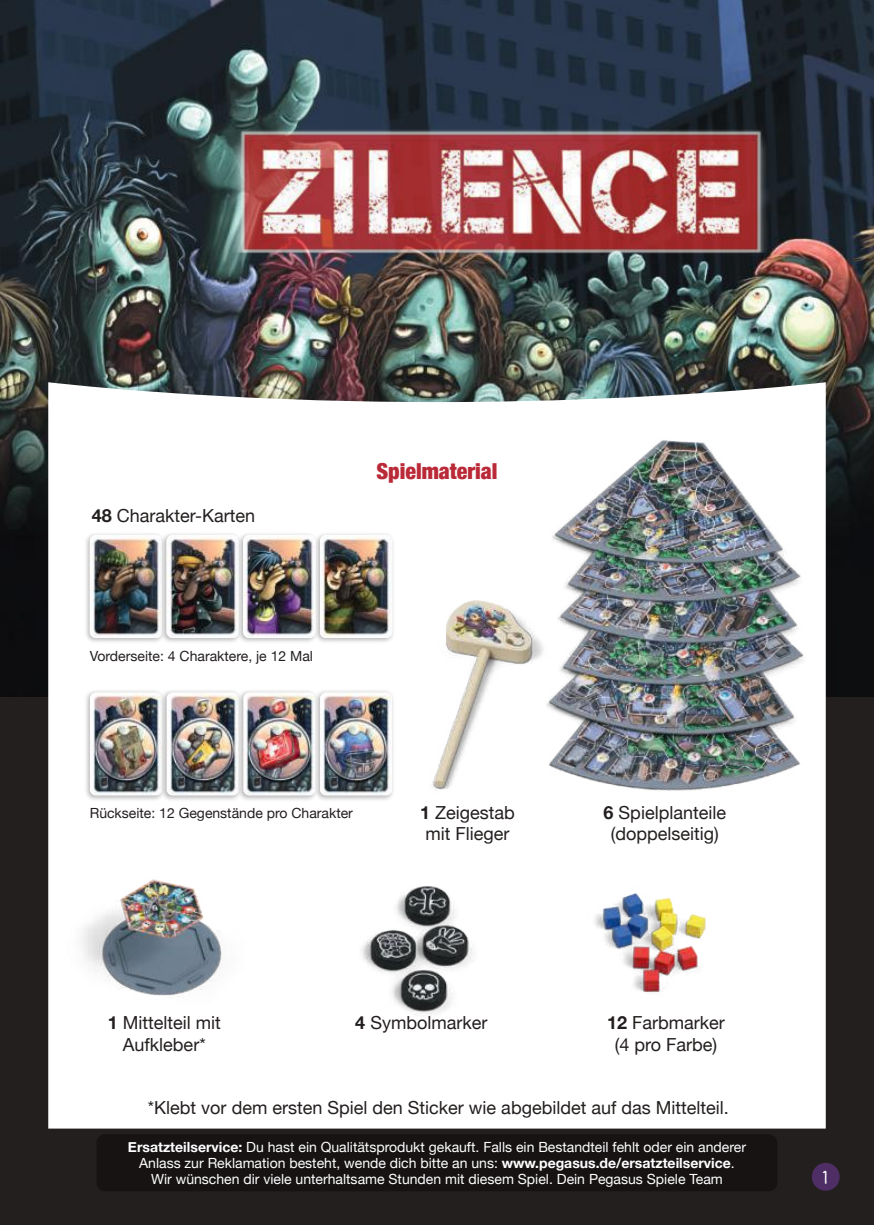
<style>
.page{position:relative;width:874px;height:1225px;background:#fff}
.page>*{position:absolute;margin:0;border:0;box-sizing:border-box;transform-origin:0 0}
.t1{font:900 condensed 22px "Helvetica Neue";color:#ba2938}
.t2{font:18px/21.6px "Helvetica Neue";color:#241f1f;text-align:center}
.t3{font:18px "Set Firetothe Rain";color:#fff}
.t4{font:14px/16px "Helvetica Neue";color:#fff;text-align:center}
.t5{font:14px "Helvetica Neue";color:#241f1f}
.s1{font-weight:700}
</style>
<div class="page">
<div style="left:0;top:0;width:873px;height:1225px;background:#241f1f"></div>
<img style="left:0;top:0;width:873px;height:696px">
<div style="left:48px;top:382px;width:777px;height:746px;background:#fff"></div>
<div style="left:811px;top:1162px;width:28px;height:28px;background:#4e2e64;border-radius:50%"></div>
<div style="left:96px;top:1134px;width:681px;height:57px;background:#171313;border-radius:9px"></div>
<img style="left:189px;top:89px;width:622px;height:185px">
<div style="left:84px;top:689px;width:81px;height:112px;background:#241f1f;opacity:.33"></div>
<img style="left:90px;top:692px;width:70px;height:103px">
<div style="left:160px;top:689px;width:82px;height:112px;background:#241f1f;opacity:.33"></div>
<img style="left:166px;top:692px;width:71px;height:103px">
<div style="left:314px;top:689px;width:81px;height:112px;background:#241f1f;opacity:.33"></div>
<img style="left:320px;top:692px;width:52px;height:103px">
<div style="left:237px;top:689px;width:81px;height:112px;background:#241f1f;opacity:.33"></div>
<img style="left:243px;top:692px;width:72px;height:103px">
<img style="left:470px;top:403px;width:390px;height:408px">
<img style="left:55px;top:850px;width:212px;height:162px">
<img style="left:544px;top:869px;width:221px;height:131px">
<img style="left:332px;top:877px;width:217px;height:143px">
<img style="left:372px;top:573px;width:214px;height:224px">
<div style="left:84px;top:532px;width:81px;height:112px;background:#241f1f;opacity:.33"></div>
<div style="left:160px;top:532px;width:82px;height:112px;background:#241f1f;opacity:.33"></div>
<div style="left:314px;top:532px;width:81px;height:112px;background:#241f1f;opacity:.33"></div>
<div style="left:237px;top:532px;width:81px;height:112px;background:#241f1f;opacity:.33"></div>
<img style="left:90px;top:535px;width:302px;height:103px">
<img style="left:243px;top:535px;width:72px;height:103px">
<p class="t2" style="left:92px;top:505px;width:165px"><span class="s1">48</span> Charakter-Karten</p>
<p class="t5" style="left:90px;top:648px;width:225px">Vorderseite: 4 Charaktere, je 12 Mal</p>
<h1 class="t1" style="left:376px;top:463px;width:122px">Spielmaterial</h1>
<p class="t5" style="left:90px;top:806px;width:264px">Rückseite: 12 Gegenstände pro Charakter</p>
<p class="t2" style="left:603px;top:802px;width:124px"><span class="s1">6</span> Spielplanteile (doppelseitig)</p>
<p class="t2" style="left:420px;top:802px;width:96px;text-align:left"><span class="s1">1</span> Zeigestab mit Flieger</p>
<p class="t2" style="left:108px;top:1012px;width:115px"><span class="s1">1</span> Mittelteil mit<br>Aufkleber*</p>
<p class="t2" style="left:355px;top:1012px;width:134px"><span class="s1">4</span> Symbolmarker</p>
<p class="t2" style="left:606px;top:1012px;width:119px"><span class="s1">12</span> Farbmarker (4 pro Farbe)</p>
<p class="t2" style="left:148px;top:1097px;width:582px">*Klebt vor dem ersten Spiel den Sticker wie abgebildet auf das Mittelteil.</p>
<p class="t4" style="left:128px;top:1139px;width:619px"><span class="s1">Ersatzteilservice:</span> Du hast ein Qualitätsprodukt gekauft. Falls ein Bestandteil fehlt oder ein anderer<br>Anlass zur Reklamation besteht, wende dich bitte an uns: <span class="s1">www.pegasus.de/ersatzteilservice</span>.<br>Wir wünschen dir viele unterhaltsame Stunden mit diesem Spiel. Dein Pegasus Spiele Team</p>
<p class="t3" style="left:822px;top:1167px;width:6px">1</p>
</div>
